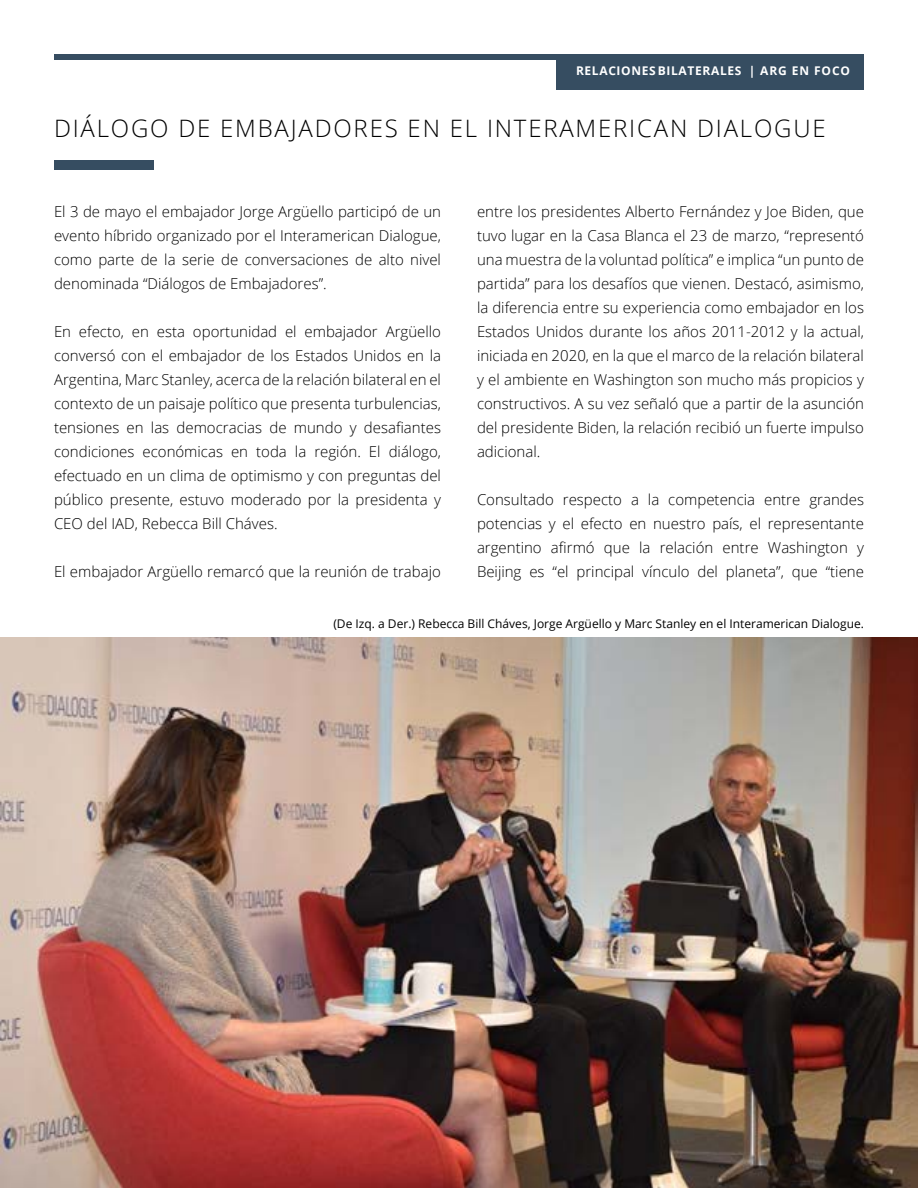
<style>
.page{position:relative;width:918px;height:1188px;background:#fff}
.page>*{position:absolute;margin:0;border:0;box-sizing:border-box;transform-origin:0 0}
.t1{font:300 24px "Open Sans";letter-spacing:.075em;color:#000}
.t2{font:300 15px/24px "Open Sans";color:#000;text-align:justify}
.t3{font:12px "Open Sans";color:#000}
.t4{font:700 12px "Open Sans";letter-spacing:.065em;color:#fff}
</style>
<div class="page">
<div style="left:54px;top:54px;width:810px;height:5px;background:#364d61"></div>
<div style="left:556px;top:54px;width:308px;height:36px;background:#364d61"></div>
<img style="left:0;top:637px;width:918px;height:551px">
<div style="left:54px;top:161px;width:100px;height:9px;background:#364d61"></div>
<p class="t4" style="left:576px;top:62px;width:33px">RELACIONE</p>
<p class="t4" style="left:649px;top:62px;width:55px">S BI LATERA</p>
<p class="t4" style="left:720px;top:62px;width:132px">LES | ARG EN FOCO</p>
<h1 class="t1" style="left:54px;top:111px;width:773px">DIÁLOGO DE EMBAJADORES EN EL INTERAMERICAN DIALOGUE</h1>
<p class="t2" style="left:54px;top:199px;width:389px">El 3 de mayo el embajador Jorge Argüello participó de un evento híbrido organizado por el Interamerican Dialogue, como parte de la serie de conversaciones de alto nivel denominada “Diálogos de Embajadores”.</p>
<p class="t2" style="left:54px;top:319px;width:389px">En efecto, en esta oportunidad el embajador Argüello conversó con el embajador de los Estados Unidos en la Argentina, Marc Stanley, acerca de la relación bilateral en el contexto de un paisaje político que presenta turbulencias, tensiones en las democracias de mundo y desafiantes condiciones económicas en toda la región. El diálogo, efectuado en un clima de optimismo y con preguntas del público presente, estuvo moderado por la presidenta y CEO del IAD, Rebecca Bill Cháves.</p>
<p class="t2" style="left:54px;top:559px;width:388px">El embajador Argüello remarcó que la reunión de trabajo</p>
<p class="t2" style="left:477px;top:199px;width:389px">entre los presidentes Alberto Fernández y Joe Biden, que tuvo lugar en la Casa Blanca el 23 de marzo, “representó una muestra de la voluntad política” e implica “un punto de partida” para los desafíos que vienen. Destacó, asimismo, la diferencia entre su experiencia como embajador en los Estados Unidos durante los años 2011-2012 y la actual, iniciada en 2020, en la que el marco de la relación bilateral y el ambiente en Washington son mucho más propicios y constructivos. A su vez señaló que a partir de la asunción del presidente Biden, la relación recibió un fuerte impulso adicional.</p>
<p class="t2" style="left:477px;top:487px;width:389px">Consultado respecto a la competencia entre grandes potencias y el efecto en nuestro país, el representante argentino afirmó que la relación entre Washington y Beijing es “el principal vínculo del planeta”, que “tiene</p>
<p class="t3" style="left:333px;top:616px;width:532px">(De Izq. a Der.) Rebecca Bill Cháves, Jorge Argüello y Marc Stanley en el Interamerican Dialogue.</p>
</div>
